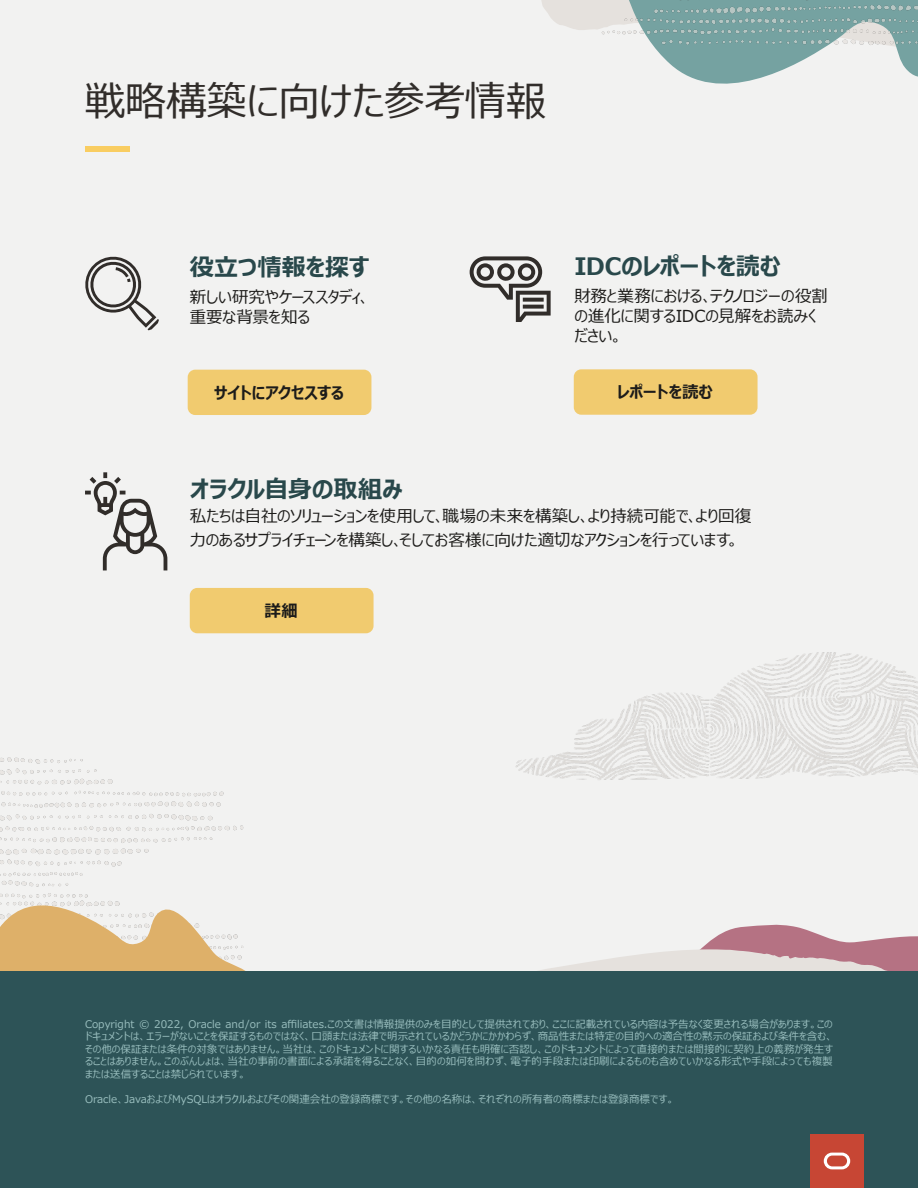
<style>
.page{position:relative;width:918px;height:1188px;background:#fff}
.page>*{position:absolute;margin:0;border:0;box-sizing:border-box;transform-origin:0 0}
.t1{font:40.5px "Meiryo UI";color:#312d2a}
.Subhead_1{font:700 24px "Meiryo UI";letter-spacing:-.01em;color:#29484b}
.Subhead_1-2{font:16.5px/19.8px "Meiryo UI";letter-spacing:-.01em;color:#1d1c1a}
.t2{font:700 16.5px "Meiryo UI";letter-spacing:-.015em;color:#1d1c1a}
.t3{font:10.5px/12.6px "Meiryo UI";color:#99bebe;text-align:justify}
</style>
<div class="page">
<div style="left:0;top:0;width:918px;height:971px;background:#f2f2f1"></div>
<img style="left:0;top:757px;width:244px;height:130px">
<svg style="left:0;top:893px;width:246px;height:78px;fill:#deb069"></svg>
<svg style="left:701px;top:924px;width:217px;height:25px;fill:#b57283"></svg>
<svg style="left:539px;top:949px;width:379px;height:22px;fill:#e5e1dd"></svg>
<div style="left:0;top:971px;width:918px;height:217px;background:#2d5357"></div>
<div style="left:810px;top:1134px;width:54px;height:54px;background:#c74634"></div>
<svg style="left:824px;top:1153px;width:26px;height:16px"></svg>
<div style="left:85px;top:146px;width:44px;height:5px;background:#f9cd61"></div>
<svg style="left:85px;top:256px;width:74px;height:74px"></svg>
<svg style="left:470px;top:256px;width:81px;height:66px"></svg>
<svg style="left:541px;top:0;width:201px;height:84px"></svg>
<img style="left:578px;top:0;width:340px;height:82px">
<svg style="left:85px;top:472px;width:82px;height:98px"></svg>
<img style="left:515px;top:652px;width:403px;height:128px">
<div style="left:190px;top:588px;width:184px;height:45px;background:#f1cb6f;border-radius:8px"></div>
<div style="left:188px;top:370px;width:183px;height:45px;background:#f1cb6f;border-radius:8px"></div>
<div style="left:574px;top:369px;width:184px;height:46px;background:#f1cb6f;border-radius:8px"></div>
<p class="t1" style="left:85px;top:73px;width:463px">戦略構築に向けた参考情報</p>
<p class="Subhead_1" style="left:190px;top:250px;width:181px">役立つ情報を探す</p>
<p class="Subhead_1-2" style="left:190px;top:288px;width:182px">新しい研究やケーススタディ、重要な背景を知る</p>
<p class="Subhead_1" style="left:574px;top:249px;width:208px">IDCのレポートを読む</p>
<p class="Subhead_1-2" style="left:574px;top:287px;width:255px">財務と業務における、テクノロジーの役割の進化に関するIDCの見解をお読みください。</p>
<p class="t2" style="left:214px;top:381px;width:131px">サイトにアクセスする</p>
<p class="t2" style="left:618px;top:381px;width:97px">レポートを読む</p>
<p class="Subhead_1" style="left:190px;top:473px;width:214px">オラクル自身の取組み</p>
<p class="Subhead_1-2" style="left:190px;top:505px;width:563px;line-height:24px">私たちは自社のソリューションを使用して、職場の未来を構築し、より持続可能で、より回復力のあるサプライチェーンを構築し、そしてお客様に向けた適切なアクションを行っています。</p>
<p class="t2" style="left:265px;top:599px;width:35px">詳細</p>
<p class="t3" style="left:85px;top:1018px;width:750px">Copyright © 2022, Oracle and/or its affiliates.この文書は情報提供のみを目的として提供されており、ここに記載されている内容は予告なく変更される場合があります。このドキュメントは、エラーがないことを保証するものではなく、口頭または法律で明示されているかどうかにかかわらず、商品性または特定の目的への適合性の黙示の保証および条件を含む、その他の保証または条件の対象ではありません。当社は、このドキュメントに関するいかなる責任も明確に否認し、このドキュメントによって直接的または間接的に契約上の義務が発生することはありません。このぶんしょは、当社の事前の書面による承諾を得ることなく、目的の如何を問わず、電子的手段または印刷によるものも含めていかなる形式や手段によっても複製または送信することは禁じられています。</p>
<p class="t3" style="left:85px;top:1094px;width:591px">Oracle、JavaおよびMySQLはオラクルおよびその関連会社の登録商標です。その他の名称は、それぞれの所有者の商標または登録商標です。</p>
</div>
